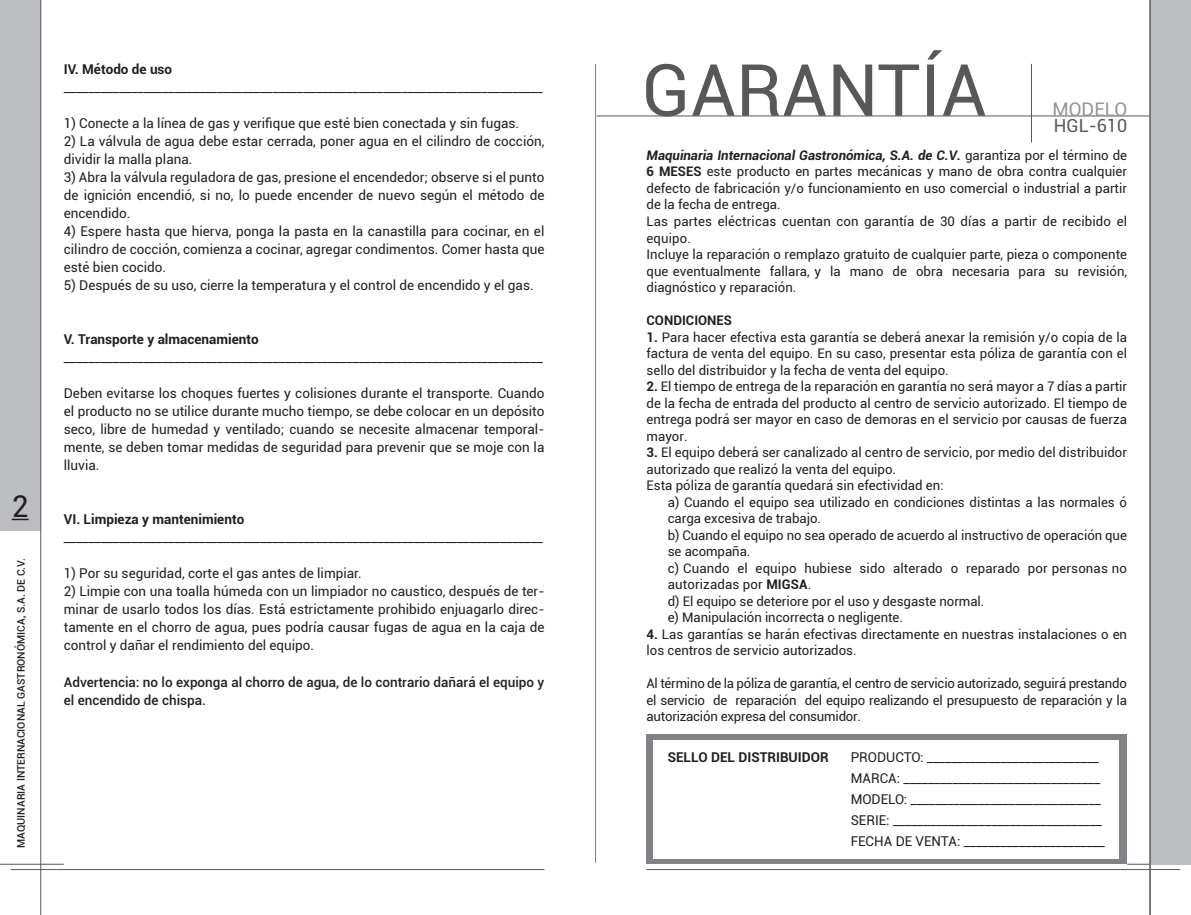
<style>
.page{position:relative;width:1191px;height:915px;background:#fff}
.page>*{position:absolute;margin:0;border:0;box-sizing:border-box;transform-origin:0 0}
.t1{font:72px "Roboto";color:#57585a}
.t2{font:30px "Roboto";color:#231f20}
.t3{font:18.75px "Roboto";color:#939598}
.t4{font:18px "Roboto";color:#57585a}
.t5{font:13.5px/18px "Roboto";color:#231f20;text-align:justify}
.t6{font:700 13.5px "Roboto";color:#231f20}
.t7{font:500 13.5px/18px "Roboto";color:#231f20}
.t8{font:13.2px/16.5px "Roboto";color:#231f20}
.t9{font:700 13.2px "Roboto";color:#231f20}
.t10{font:500 10.5px "Roboto";color:#231f20}
.s1{font-weight:700;font-style:italic}
.s2{font-weight:700}
</style>
<div class="page">
<div style="left:0;top:0;width:40px;height:530px;background:#bcbdc0"></div>
<hr style="left:595px;top:64px;width:1px;height:798px;background:#808285">
<hr style="left:0;top:863px;width:64px;height:1px;background:#57585a">
<hr style="left:11px;top:868px;width:533px;height:1px;background:#57585a">
<hr style="left:1127px;top:863px;width:64px;height:1px;background:#57585a">
<hr style="left:646px;top:868px;width:534px;height:1px;background:#57585a">
<hr style="left:40px;top:0;width:1px;height:914px;background:#57585a">
<svg style="left:12px;top:518px;width:17px;height:2px"></svg>
<hr style="left:596px;top:115px;width:595px;height:1px;background:#57585a">
<div style="left:646px;top:733px;width:481px;height:130px;background:#808285"></div>
<div style="left:653px;top:740px;width:465px;height:118px;background:#fff"></div>
<hr style="left:1031px;top:64px;width:1px;height:78px;background:#57585a">
<div style="left:1150px;top:0;width:41px;height:864px;background:#bcbdc0"></div>
<hr style="left:1149px;top:0;width:1px;height:914px;background:#57585a">
<p class="t2" style="left:12px;top:485px;width:18px">2</p>
<p class="t10" style="left:14px;top:847px;width:291px;rotate:-90deg">MAQUINARIA INTERNACIONAL GASTRONÓMICA, S.A. DE C.V.</p>
<p class="t6" style="left:64px;top:60px;width:110px">IV. Método de uso</p>
<p class="t5" style="left:64px;top:78px;width:481px">______________________________________________________________________________</p>
<p class="t5" style="left:64px;top:114px;width:457px">1) Conecte a la línea de gas y verifique que esté bien conectada y sin fugas.</p>
<p class="t5" style="left:64px;top:132px;width:482px">2) La válvula de agua debe estar cerrada, poner agua en el cilindro de cocción, dividir la malla plana.</p>
<p class="t5" style="left:64px;top:168px;width:482px">3) Abra la válvula reguladora de gas, presione el encendedor; observe si el punto de ignición encendió, si no, lo puede encender de nuevo según el método de encendido.</p>
<p class="t5" style="left:64px;top:222px;width:482px">4) Espere hasta que hierva, ponga la pasta en la canastilla para cocinar, en el cilindro de cocción, comienza a cocinar, agregar condimentos. Comer hasta que esté bien cocido.</p>
<p class="t5" style="left:64px;top:276px;width:471px">5) Después de su uso, cierre la temperatura y el control de encendido y el gas.</p>
<p class="t6" style="left:64px;top:330px;width:196px">V. Transporte y almacenamiento</p>
<p class="t5" style="left:64px;top:348px;width:481px">______________________________________________________________________________</p>
<p class="t5" style="left:64px;top:384px;width:482px">Deben evitarse los choques fuertes y colisiones durante el transporte. Cuando el producto no se utilice durante mucho tiempo, se debe colocar en un depósito seco, libre de humedad y ventilado; cuando se necesite almacenar temporal&shy;mente, se deben tomar medidas de seguridad para prevenir que se moje con la lluvia.</p>
<p class="t6" style="left:64px;top:510px;width:182px">VI. Limpieza y mantenimiento</p>
<p class="t5" style="left:64px;top:528px;width:481px">______________________________________________________________________________</p>
<p class="t5" style="left:64px;top:564px;width:299px">1) Por su seguridad, corte el gas antes de limpiar.</p>
<p class="t5" style="left:64px;top:582px;width:482px">2) Limpie con una toalla húmeda con un limpiador no caustico, después de ter&shy;minar de usarlo todos los días. Está estrictamente prohibido enjuagarlo direc&shy;tamente en el chorro de agua, pues podría causar fugas de agua en la caja de control y dañar el rendimiento del equipo.</p>
<p class="t7" style="left:64px;top:672px;width:482px">Advertencia: no lo exponga al chorro de agua, de lo contrario dañará el equipo y el encendido de chispa.</p>
<p class="t1" style="left:642px;top:40px;width:346px">GARANTÍA</p>
<p class="t3" style="left:1052px;top:96px;width:76px">MODELO</p>
<p class="t4" style="left:1054px;top:113px;width:75px">HGL-610</p>
<p class="t8" style="left:646px;top:146px;width:482px;text-align:justify"><span class="s1">Maquinaria Internacional Gastronómica, S.A. de C.V.</span> garantiza por el término de <span class="s2">6 MESES</span> este producto en partes mecánicas y mano de obra contra cualquier defecto de fabricación y/o funcionamiento en uso comercial o industrial a partir de la fecha de entrega.</p>
<p class="t8" style="left:646px;top:212px;width:482px">Las partes eléctricas cuentan con garantía de 30 días a partir de recibido el equipo.</p>
<p class="t8" style="left:646px;top:245px;width:482px;text-align:justify">Incluye la reparación o remplazo gratuito de cualquier parte, pieza o componente que eventualmente fallara, y la mano de obra necesaria para su revisión, diagnóstico y reparación.</p>
<p class="t9" style="left:646px;top:311px;width:87px">CONDICIONES</p>
<p class="t8" style="left:646px;top:328px;width:482px;text-align:justify"><span class="s2">1.</span> Para hacer efectiva esta garantía se deberá anexar la remisión y/o copia de la factura de venta del equipo. En su caso, presentar esta póliza de garantía con el sello del distribuidor y la fecha de venta del equipo.</p>
<p class="t8" style="left:646px;top:377px;width:482px;text-align:justify"><span class="s2">2.</span> El tiempo de entrega de la reparación en garantía no será mayor a 7 días a partir de la fecha de entrada del producto al centro de servicio autorizado. El tiempo de entrega podrá ser mayor en caso de demoras en el servicio por causas de fuerza mayor.</p>
<p class="t8" style="left:646px;top:443px;width:482px"><span class="s2">3.</span> El equipo deberá ser canalizado al centro de servicio, por medio del distribuidor autorizado que realizó la venta del equipo.</p>
<p class="t8" style="left:646px;top:476px;width:299px">Esta póliza de garantía quedará sin efectividad en:</p>
<p class="t8" style="left:668px;top:493px;width:461px">a) Cuando el equipo sea utilizado en condiciones distintas a las normales ó carga excesiva de trabajo.</p>
<p class="t8" style="left:668px;top:526px;width:461px">b) Cuando el equipo no sea operado de acuerdo al instructivo de operación que se acompaña.</p>
<p class="t8" style="left:668px;top:559px;width:461px">c) Cuando el equipo hubiese sido alterado o reparado por personas no autorizadas por <span class="s2">MIGSA</span>.</p>
<p class="t8" style="left:668px;top:592px;width:318px">d) El equipo se deteriore por el uso y desgaste normal.</p>
<p class="t8" style="left:668px;top:608px;width:237px">e) Manipulación incorrecta o negligente.</p>
<p class="t8" style="left:646px;top:625px;width:482px"><span class="s2">4.</span> Las garantías se harán efectivas directamente en nuestras instalaciones o en los centros de servicio autorizados.</p>
<p class="t8" style="left:646px;top:674px;width:482px;text-align:justify">Al término de la póliza de garantía, el centro de servicio autorizado, seguirá prestando el servicio de reparación del equipo realizando el presupuesto de reparación y la autorización expresa del consumidor.</p>
<p class="t6" style="left:668px;top:747px;width:162px">SELLO DEL DISTRIBUIDOR</p>
<p class="t5" style="left:850px;top:747px;width:250px">PRODUCTO: ____________________________</p>
<p class="t5" style="left:850px;top:768px;width:251px">MARCA: ________________________________</p>
<p class="t5" style="left:850px;top:789px;width:252px">MODELO: _______________________________</p>
<p class="t5" style="left:850px;top:810px;width:253px">SERIE: __________________________________</p>
<p class="t5" style="left:850px;top:831px;width:256px">FECHA DE VENTA: _______________________</p>
</div>
